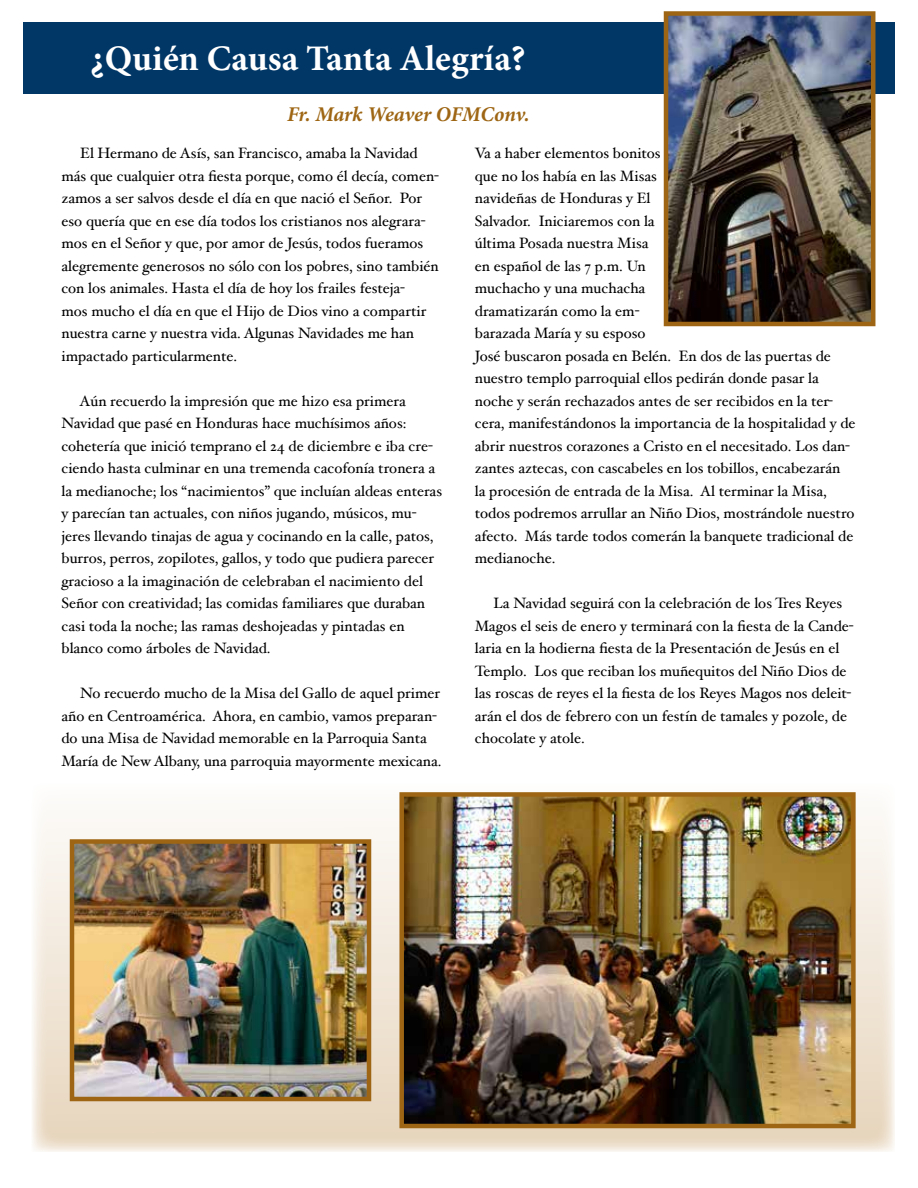
<style>
.page{position:relative;width:918px;height:1188px;background:#fff}
.page>*{position:absolute;margin:0;border:0;box-sizing:border-box;transform-origin:0 0}
.t1{font:700 36px "Minion Pro";color:#fff}
.t2{font:italic 700 21px "Minion Pro";letter-spacing:-.01em;color:#9e6614}
.t3{font:15px/22.5px "Hoefler Text";color:#000}
</style>
<div class="page">
<svg style="left:32px;top:818px;width:863px;height:334px"></svg>
<div style="left:23px;top:22px;width:872px;height:72px;background:#003767"></div>
<img style="left:404px;top:797px;width:447px;height:326px">
<div style="left:399px;top:792px;width:457px;height:336px;border:4px solid #9e6614"></div>
<img style="left:75px;top:844px;width:291px;height:252px">
<div style="left:70px;top:839px;width:301px;height:262px;border:4px solid #9e6614"></div>
<img style="left:669px;top:16px;width:201px;height:305px">
<div style="left:664px;top:11px;width:211px;height:315px;border:4px solid #9e6614"></div>
<h1 class="t1" style="left:90px;top:34px;width:437px">¿Quién Causa Tanta Alegría?</h1>
<h2 class="t2" style="left:287px;top:99px;width:244px">Fr. Mark Weaver OFMConv.</h2>
<p class="t3" style="left:62px;top:142px;width:379px;text-indent:19px">El Hermano de Asís, san Francisco, amaba la Navidad más que cualquier otra fiesta porque, como él decía, comen&shy;zamos a ser salvos desde el día en que nació el Señor. Por eso quería que en ese día todos los cristianos nos alegrara&shy;mos en el Señor y que, por amor de Jesús, todos fueramos alegremente generosos no sólo con los pobres, sino también con los animales. Hasta el día de hoy los frailes festeja-<br>mos mucho el día en que el Hijo de Dios vino a compartir nuestra carne y nuestra vida. Algunas Navidades me han impactado particularmente.</p>
<p class="t3" style="left:62px;top:389px;width:382px;text-indent:18px">Aún recuerdo la impresión que me hizo esa primera Navidad que pasé en Honduras hace muchísimos años: cohetería que inició temprano el 24 de diciembre e iba cre&shy;ciendo hasta culminar en una tremenda cacofonía tronera a la medianoche; los “nacimientos” que incluían aldeas enteras y parecían tan actuales, con niños jugando, músicos, mu&shy;jeres llevando tinajas de agua y cocinando en la calle, patos, burros, perros, zopilotes, gallos, y todo que pudiera parecer gracioso a la imaginación de celebraban el nacimiento del Señor con creatividad; las comidas familiares que duraban casi toda la noche; las ramas deshojeadas y pintadas en blanco como árboles de Navidad.</p>
<p class="t3" style="left:62px;top:682px;width:382px;text-indent:19px">No recuerdo mucho de la Misa del Gallo de aquel primer año en Centroamérica. Ahora, en cambio, vamos preparan&shy;do una Misa de Navidad memorable en la Parroquia Santa María de New Albany, una parroquia mayormente mexicana.</p>
<p class="t3" style="left:475px;top:142px;width:382px">Va a haber elementos bonitos<br>que no los había en las Misas<br>navideñas de Honduras y El<br>Salvador. Iniciaremos con la<br>última Posada nuestra Misa<br>en español de las 7 p.m. Un<br>muchacho y una muchacha<br>dramatizarán como la em-<br>barazada María y su esposo<br>José buscaron posada en Belén. En dos de las puertas de nuestro templo parroquial ellos pedirán donde pasar la noche y serán rechazados antes de ser recibidos en la ter&shy;cera, manifestándonos la importancia de la hospitalidad y de abrir nuestros corazones a Cristo en el necesitado. Los dan&shy;zantes aztecas, con cascabeles en los tobillos, encabezarán<br>la procesión de entrada de la Misa. Al terminar la Misa, todos podremos arrullar an Niño Dios, mostrándole nuestro afecto. Más tarde todos comerán la banquete tradicional de medianoche.</p>
<p class="t3" style="left:475px;top:592px;width:380px;text-indent:19px">La Navidad seguirá con la celebración de los Tres Reyes Magos el seis de enero y terminará con la fiesta de la Cande&shy;laria en la hodierna fiesta de la Presentación de Jesús en el Templo. Los que reciban los muñequitos del Niño Dios de las roscas de reyes el la fiesta de los Reyes Magos nos deleit&shy;arán el dos de febrero con un festín de tamales y pozole, de chocolate y atole.</p>
</div>
